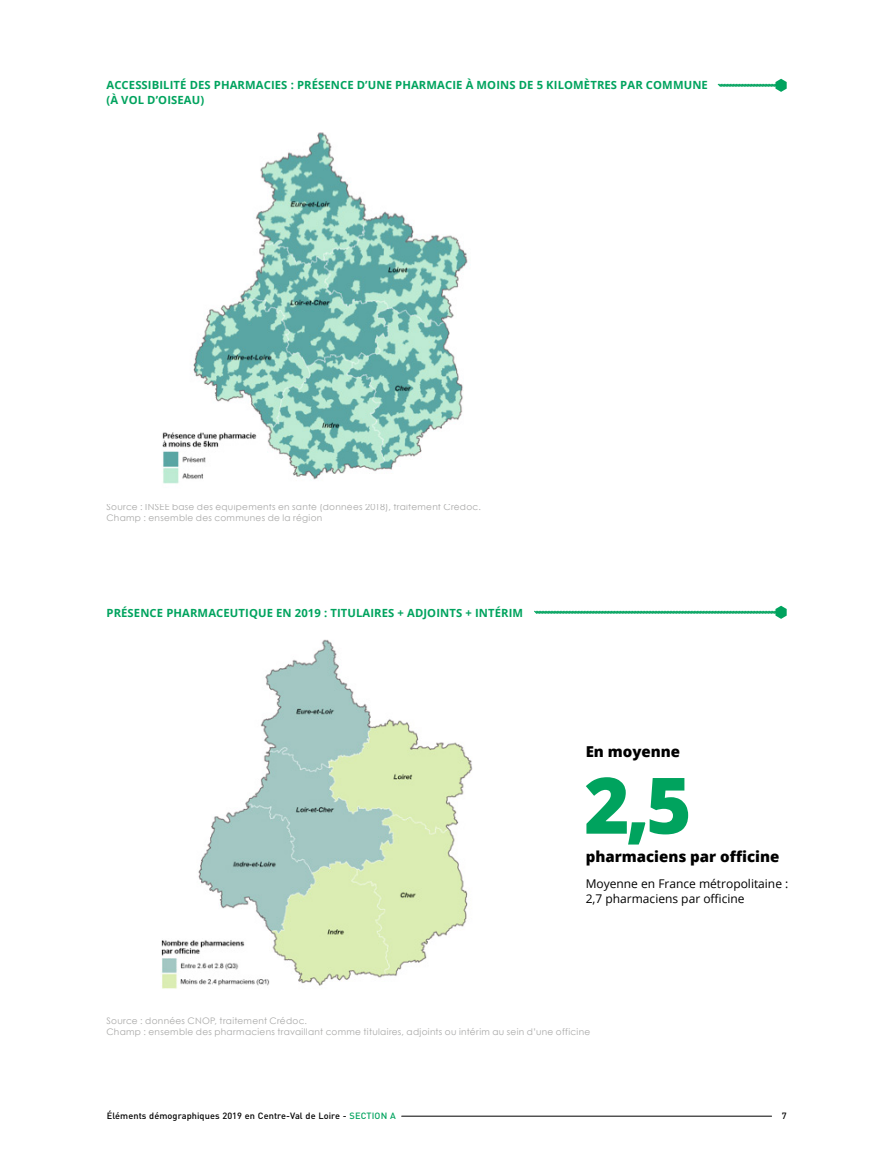
<style>
.page{position:relative;width:893px;height:1149px;background:#fff}
.page>*{position:absolute;margin:0;border:0;box-sizing:border-box;transform-origin:0 0}
.t1{font:800 77.85px "Open Sans";color:#00a35e}
.t2{font:800 15px "Open Sans";color:#000}
.t3{font:12px/14.4px "Open Sans";color:#000}
.t4{font:700 11.25px/15px "Open Sans";letter-spacing:.01em;color:#00a35e}
.t5{font:9px/10.8px "Century Gothic";letter-spacing:.03em;color:#a8a8a7}
.t6{font:500 9px "DIN Pro";letter-spacing:.01em;color:#000}
.s1{color:#00a35e}
</style>
<div class="page">
<hr style="left:402px;top:1115px;width:370px;height:1px;background:#000">
<img style="left:161px;top:639px;width:312px;height:350px">
<svg style="left:534px;top:605px;width:253px;height:13px"></svg>
<svg style="left:717px;top:79px;width:70px;height:13px"></svg>
<img style="left:162px;top:133px;width:306px;height:351px">
<p class="t4" style="left:106px;top:78px;width:603px">ACCESSIBILITÉ DES PHARMACIES : PRÉSENCE D’UNE PHARMACIE À MOINS DE 5 KILOMÈTRES PAR COMMUNE (À VOL D’OISEAU)</p>
<p class="t5" style="left:106px;top:501px;width:376px">Source : INSEE base des équipements en santé (données 2018), traitement Crédoc.<br>Champ : ensemble des communes de la région</p>
<p class="t4" style="left:106px;top:604px;width:418px">PRÉSENCE PHARMACEUTIQUE EN 2019 : TITULAIRES + ADJOINTS + INTÉRIM</p>
<h2 class="t2" style="left:586px;top:740px;width:96px">En moyenne</h2>
<h1 class="t1" style="left:584px;top:745px;width:109px">2,5</h1>
<h2 class="t2" style="left:586px;top:845px;width:195px">pharmaciens par officine</h2>
<h3 class="t3" style="left:586px;top:876px;width:204px">Moyenne en France métropolitaine :<br>2,7 pharmaciens par officine</h3>
<p class="t5" style="left:106px;top:1014px;width:485px">Source : données CNOP, traitement Crédoc.<br>Champ : ensemble des pharmaciens travaillant comme titulaires, adjoints ou intérim au sein d’une officine</p>
<p class="t6" style="left:107px;top:1109px;width:290px">Éléments démographiques 2019 en Centre-Val de Loire - <span class="s1">SECTION A</span></p>
<p class="t6" style="left:782px;top:1109px;width:6px">7</p>
</div>
